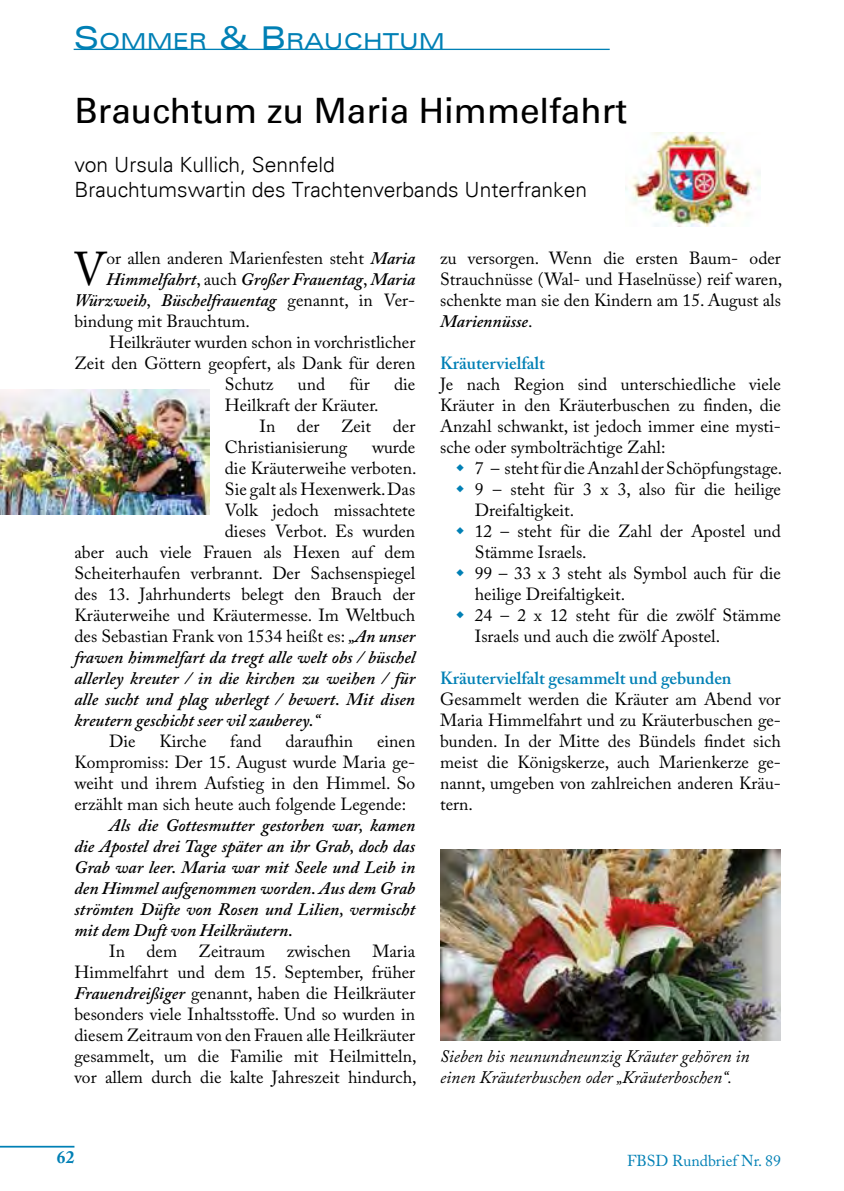
<style>
.page{position:relative;width:844px;height:1191px;background:#fff}
.page>*{position:absolute;margin:0;border:0;box-sizing:border-box;transform-origin:0 0}
.t1{font:47.07px "Adobe Caslon Pro";color:#000}
.t2{font:35px "Univers";color:#000}
.t3{font:expanded 22.05px "Univers";color:#0080b5}
.t4{font:300 21px/24.5px "Univers";color:#000}
.t5{font:17.5px/21px "Adobe Caslon Pro";color:#000;text-align:justify}
.t6{font:italic 600 17.5px/21px "Adobe Caslon Pro";color:#000;text-align:justify}
.t7{font:italic 17.5px/21px "Adobe Caslon Pro";color:#000}
.t8{font:600 17.5px "Adobe Caslon Pro";color:#0080b5}
.t9{font:700 17.5px "Adobe Caslon Pro";color:#0080b5}
.t10{font:15.75px "Adobe Caslon Pro";color:#0080b5}
.s1{font-size:31.5px}
.s2{font-weight:600;font-style:italic}
.s3{font-weight:400;font-style:normal}
</style>
<div class="page">
<hr style="left:0;top:1145px;width:74px;height:2px;background:#0080b5">
<hr style="left:74px;top:49px;width:535px;height:1px;background:#0080b5">
<img style="left:0;top:389px;width:210px;height:126px">
<img style="left:440px;top:849px;width:340px;height:191px">
<img style="left:625px;top:132px;width:135px;height:95px">
<p class="t3" style="left:74px;top:28px;width:372px"><span class="s1">S</span>OMMER <span class="s1">&amp; B</span>RAUCHTUM</p>
<h2 class="t2" style="left:74px;top:90px;width:554px">Brauchtum zu Maria Himmelfahrt</h2>
<p class="t4" style="left:74px;top:152px;width:514px">von Ursula Kullich, Sennfeld<br>Brauchtumswartin des Trachtenverbands Unterfranken</p>
<h1 class="t1" style="left:73px;top:241px;width:35px">V</h1>
<p class="t5" style="left:106px;top:247px;width:310px">or allen anderen Marienfesten steht <span class="s2">Maria</span></p>
<p class="t6" style="left:106px;top:268px;width:310px">Himmelfahrt<span class="s3">, auch</span> Großer Frauentag<span class="s3">,</span> Maria</p>
<p class="t6" style="left:74px;top:289px;width:342px">Würzweih<span class="s3">,</span> Büschelfrauentag <span class="s3">genannt, in Ver-</span></p>
<p class="t5" style="left:74px;top:310px;width:177px">bindung mit Brauchtum.</p>
<p class="t5" style="left:109px;top:331px;width:307px">Heilkräuter wurden schon in vorchristlicher</p>
<p class="t5" style="left:74px;top:352px;width:342px">Zeit den Göttern geopfert, als Dank für deren</p>
<p class="t5" style="left:225px;top:373px;width:50px">Schutz</p>
<p class="t5" style="left:298px;top:373px;width:29px">und</p>
<p class="t5" style="left:349px;top:373px;width:22px">für</p>
<p class="t5" style="left:394px;top:373px;width:23px">die</p>
<p class="t5" style="left:225px;top:394px;width:155px">Heilkraft der Kräuter.</p>
<p class="t5" style="left:259px;top:415px;width:157px">In der Zeit der</p>
<p class="t5" style="left:225px;top:436px;width:124px">Christianisierung</p>
<p class="t5" style="left:372px;top:436px;width:45px">wurde</p>
<p class="t5" style="left:225px;top:457px;width:193px">die Kräuterweihe verboten.</p>
<p class="t5" style="left:225px;top:478px;width:192px">Sie galt als Hexenwerk. Das</p>
<p class="t5" style="left:225px;top:499px;width:192px">Volk jedoch missachtete</p>
<p class="t5" style="left:225px;top:520px;width:192px">dieses Verbot. Es wurden</p>
<p class="t5" style="left:74px;top:541px;width:342px">aber auch viele Frauen als Hexen auf dem</p>
<p class="t5" style="left:74px;top:562px;width:342px">Scheiterhaufen verbrannt. Der Sachsenspiegel</p>
<p class="t5" style="left:74px;top:583px;width:342px">des 13. Jahrhunderts belegt den Brauch der</p>
<p class="t5" style="left:74px;top:604px;width:342px">Kräuterweihe und Kräutermesse. Im Weltbuch</p>
<p class="t5" style="left:74px;top:625px;width:342px">des Sebastian Frank von 1534 heißt es: <span class="s2">„An unser</span></p>
<p class="t6" style="left:74px;top:646px;width:342px">frawen himmelfart da tregt alle welt obs / büschel</p>
<p class="t6" style="left:74px;top:667px;width:342px">allerley kreuter / in die kirchen zu weihen / für</p>
<p class="t6" style="left:74px;top:688px;width:342px">alle sucht und plag uberlegt / bewert. Mit disen</p>
<p class="t6" style="left:74px;top:709px;width:246px">kreutern geschicht seer vil zauberey.“</p>
<p class="t5" style="left:109px;top:730px;width:28px">Die</p>
<p class="t5" style="left:159px;top:730px;width:49px">Kirche</p>
<p class="t5" style="left:230px;top:730px;width:33px">fand</p>
<p class="t5" style="left:285px;top:730px;width:69px">daraufhin</p>
<p class="t5" style="left:74px;top:730px;width:342px;text-indent:302px">einen Kompromiss: Der 15. August wurde Maria ge&shy;weiht und ihrem Aufstieg in den Himmel. So erzählt man sich heute auch folgende Legende:</p>
<p class="t6" style="left:74px;top:814px;width:342px;text-indent:35px">Als die Gottesmutter gestorben war, kamen die Apostel drei Tage später an ihr Grab, doch das Grab war leer. Maria war mit Seele und Leib in den Himmel aufgenommen worden. Aus dem Grab strömten Düfte von Rosen und Lilien, vermischt mit dem Duft von Heilkräutern.</p>
<p class="t5" style="left:74px;top:940px;width:343px;text-indent:35px">In dem Zeitraum zwischen Maria Himmelfahrt und dem 15. September, früher <span class="s2">Frauendreißiger</span> genannt, haben die Heilkräuter besonders viele Inhaltsstoffe. Und so wurden in diesem Zeitraum von den Frauen alle Heilkräuter gesammelt, um die Familie mit Heilmitteln, vor allem durch die kalte Jahreszeit hindurch,</p>
<p class="t5" style="left:440px;top:247px;width:343px">zu versorgen. Wenn die ersten Baum- oder Strauchnüsse (Wal- und Haselnüsse) reif waren, schenkte man sie den Kindern am 15. August als <span class="s2">Mariennüsse</span>.</p>
<p class="t8" style="left:440px;top:352px;width:106px">Kräutervielfalt</p>
<p class="t5" style="left:440px;top:373px;width:342px">Je nach Region sind unterschiedliche viele Kräuter in den Kräuterbuschen zu finden, die Anzahl schwankt, ist jedoch immer eine mysti&shy;sche oder symbolträchtige Zahl:</p>
<p class="t5" style="left:474px;top:457px;width:309px;text-align:left">7 – steht für die Anzahl der Schöpfungstage.<br>9 – steht für 3 x 3, also für die heilige<br>Dreifaltigkeit.<br>12 – steht für die Zahl der Apostel und<br>Stämme Israels.<br>99 – 33 x 3 steht als Symbol auch für die heilige Dreifaltigkeit.<br>24 – 2 x 12 steht für die zwölf Stämme<br>Israels und auch die zwölf Apostel.</p>
<p class="t8" style="left:440px;top:667px;width:293px">Kräutervielfalt gesammelt und gebunden</p>
<p class="t5" style="left:440px;top:688px;width:342px">Gesammelt werden die Kräuter am Abend vor Maria Himmelfahrt und zu Kräuterbuschen ge&shy;bunden. In der Mitte des Bündels findet sich meist die Königskerze, auch Marienkerze ge&shy;nannt, umgeben von zahlreichen anderen Kräu&shy;tern.</p>
<p class="t7" style="left:440px;top:1045px;width:311px">Sieben bis neunundneunzig Kräuter gehören in einen Kräuterbuschen oder „Kräuterboschen“.</p>
<p class="t9" style="left:57px;top:1146px;width:19px">62</p>
<p class="t10" style="left:627px;top:1151px;width:155px">FBSD Rundbrief Nr. 89</p>
</div>
